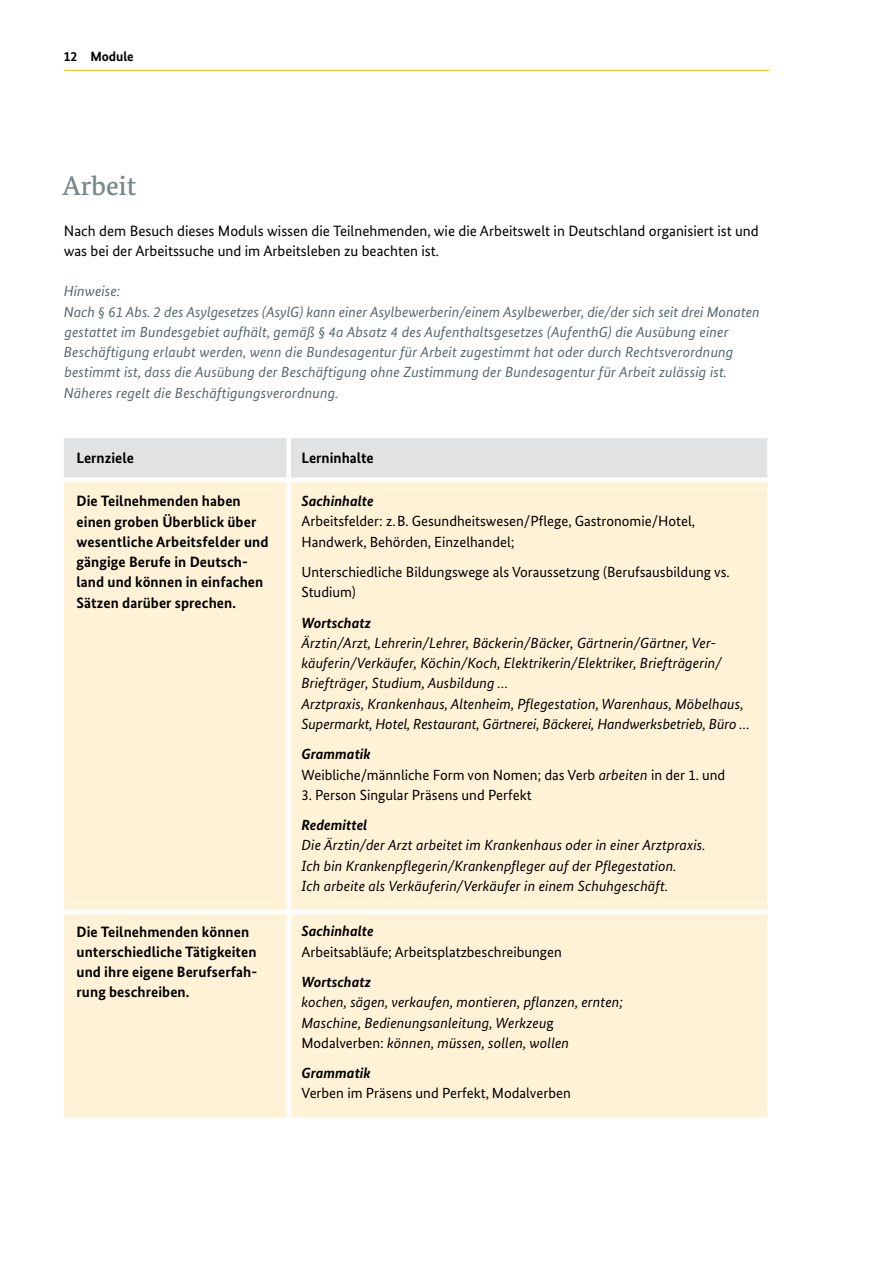
<style>
.page{position:relative;width:893px;height:1263px;background:#fff}
.page>*{position:absolute;margin:0;border:0;box-sizing:border-box;transform-origin:0 0}
.t1{font:500 27px "Bundes Serif";color:#78878e}
.t2{font:700 15px/20.2px "Bundes Sans";letter-spacing:.005em;color:#000}
.t3{font:15px/20.2px "Bundes Sans";color:#000}
.t4{font:italic 14.7px/20.2px "Bundes Sans";letter-spacing:.01em;color:#000}
.t5{font:italic 14.7px/20.2px "Bundes Sans";letter-spacing:.01em;color:#58666d}
.Tabelle_Copy{font:14.7px/20.2px "Bundes Sans";color:#000}
.t6{font:italic 700 14.7px "Bundes Sans";color:#000}
.t7{font:700 13.5px "Bundes Sans";color:#000}
.s1{font-style:italic}
.s2{font-style:normal}
</style>
<div class="page">
<hr style="left:64px;top:70px;width:706px;height:1px;background:#fcbd00">
<div style="left:64px;top:438px;width:703px;height:39px;background:#e0e2e3"></div>
<div style="left:64px;top:482px;width:703px;height:636px;background:#fff2d7"></div>
<div style="left:286px;top:438px;width:5px;height:39px;background:#fff"></div>
<hr style="left:64px;top:910px;width:225px;height:4px;background:#fff">
<div style="left:286px;top:482px;width:5px;height:428px;background:#fff"></div>
<hr style="left:289px;top:910px;width:483px;height:4px;background:#fff">
<div style="left:286px;top:914px;width:5px;height:204px;background:#fff"></div>
<p class="t7" style="left:64px;top:48px;width:71px">12 Module</p>
<h2 class="t1" style="left:63px;top:169px;width:75px">Arbeit</h2>
<p class="t3" style="left:64px;top:220px;width:697px">Nach dem Besuch dieses Moduls wissen die Teilnehmenden, wie die Arbeitswelt in Deutschland organisiert ist und was bei der Arbeitssuche und im Arbeitsleben zu beachten ist.</p>
<p class="t5" style="left:64px;top:281px;width:697px">Hinweise:<br>Nach § 61 Abs. 2 des Asylgesetzes (AsylG) kann einer Asylbewerberin/einem Asylbewerber, die/der sich seit drei Monaten gestattet im Bundesgebiet aufhält, gemäß § 4a Absatz 4 des Aufenthaltsgesetzes (AufenthG) die Ausübung einer Beschäftigung erlaubt werden, wenn die Bundesagentur für Arbeit zugestimmt hat oder durch Rechtsverordnung bestimmt ist, dass die Ausübung der Beschäftigung ohne Zustimmung der Bundesagentur für Arbeit zulässig ist.<br>Näheres regelt die Beschäftigungsverordnung.</p>
<p class="t2" style="left:77px;top:447px;width:59px">Lernziele</p>
<p class="t2" style="left:301px;top:447px;width:74px">Lerninhalte</p>
<p class="t2" style="left:77px;top:491px;width:194px">Die Teilnehmenden haben einen groben Überblick über wesentliche Arbeitsfelder und gängige Berufe in Deutsch&shy;land und können in einfachen<br>Sätzen darüber sprechen.</p>
<p class="t6" style="left:301px;top:492px;width:74px">Sachinhalte</p>
<p class="Tabelle_Copy" style="left:301px;top:511px;width:395px">Arbeitsfelder: z. B. Gesundheitswesen/Pflege, Gastronomie/Hotel,<br>Handwerk, Behörden, Einzelhandel;</p>
<p class="Tabelle_Copy" style="left:301px;top:562px;width:428px">Unterschiedliche Bildungswege als Voraussetzung (Berufsausbildung vs.<br>Studium)</p>
<p class="t6" style="left:301px;top:614px;width:71px">Wortschatz</p>
<p class="t4" style="left:301px;top:633px;width:450px">Ärztin/Arzt, Lehrerin/Lehrer, Bäckerin/Bäcker, Gärtnerin/Gärtner, Ver&shy;käuferin/Verkäufer, Köchin/Koch, Elektrikerin/Elektriker, Briefträgerin/ Briefträger, Studium, Ausbildung …<br>Arztpraxis, Krankenhaus, Altenheim, Pflegestation, Warenhaus, Möbelhaus, Supermarkt, Hotel, Restaurant, Gärtnerei, Bäckerei, Handwerksbetrieb, Büro …</p>
<p class="t6" style="left:301px;top:745px;width:71px">Grammatik</p>
<p class="Tabelle_Copy" style="left:301px;top:764px;width:425px">Weibliche/männliche Form von Nomen; das Verb <span class="s1">arbeiten</span> in der 1. und</p>
<p class="Tabelle_Copy" style="left:301px;top:784px;width:232px">3. Person Singular Präsens und Perfekt</p>
<p class="t6" style="left:301px;top:816px;width:67px">Redemittel</p>
<p class="t4" style="left:301px;top:835px;width:406px">Die Ärztin/der Arzt arbeitet im Krankenhaus oder in einer Arztpraxis.<br>Ich bin Krankenpflegerin/Krankenpfleger auf der Pflegestation.<br>Ich arbeite als Verkäuferin/Verkäufer in einem Schuhgeschäft.</p>
<p class="t2" style="left:77px;top:921px;width:182px">Die Teilnehmenden können unterschiedliche Tätigkeiten und ihre eigene Berufserfah&shy;rung beschreiben.</p>
<p class="t6" style="left:301px;top:922px;width:74px">Sachinhalte</p>
<p class="Tabelle_Copy" style="left:301px;top:941px;width:262px">Arbeitsabläufe; Arbeitsplatzbeschreibungen</p>
<p class="t6" style="left:301px;top:973px;width:71px">Wortschatz</p>
<p class="t4" style="left:301px;top:992px;width:323px">kochen, sägen, verkaufen, montieren, pflanzen, ernten;<br>Maschine, Bedienungsanleitung, Werkzeu<span class="s2">g<br>Modalverben:</span> können, müssen, sollen, wollen</p>
<p class="t6" style="left:301px;top:1064px;width:71px">Grammatik</p>
<p class="Tabelle_Copy" style="left:301px;top:1083px;width:271px">Verben im Präsens und Perfekt, Modalverben</p>
</div>
